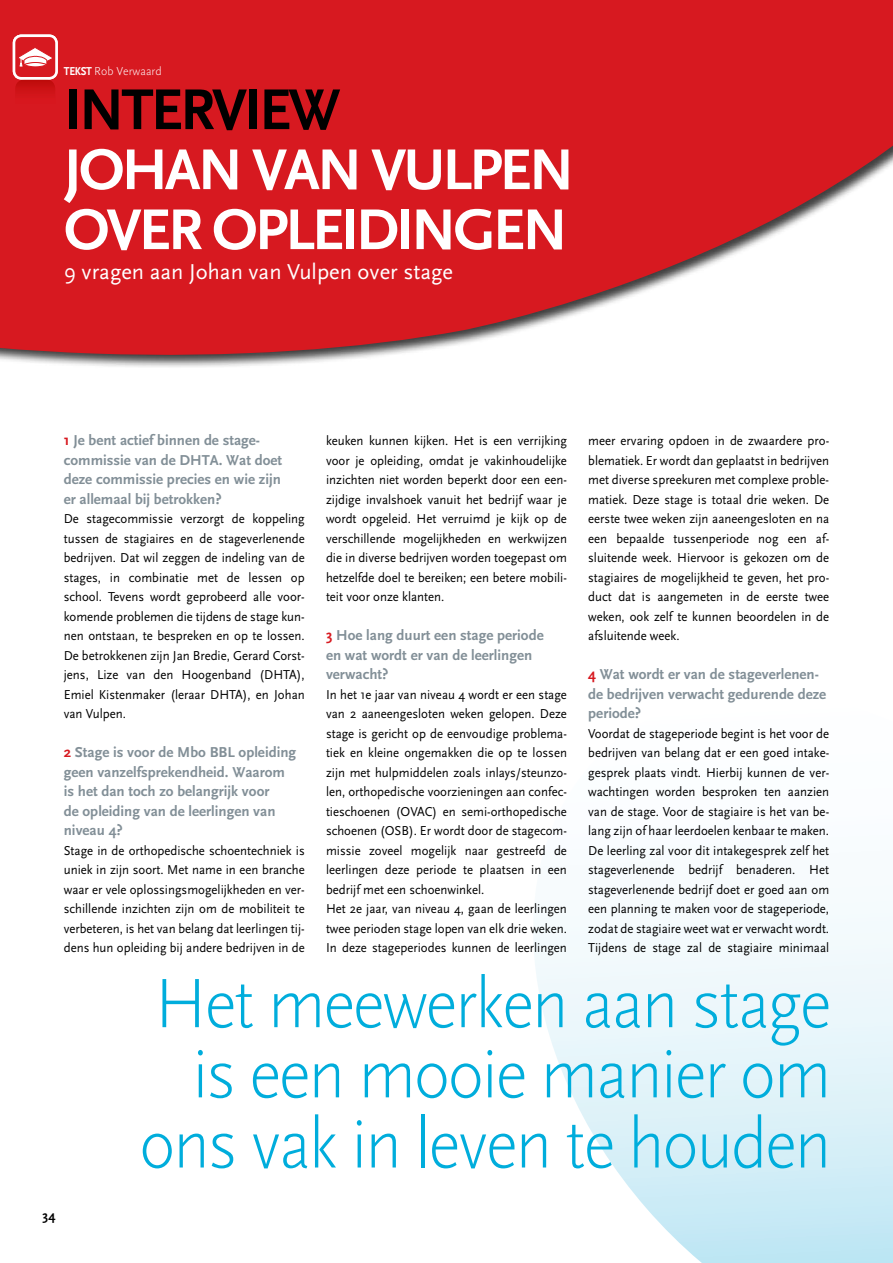
<style>
.page{position:relative;width:893px;height:1263px;background:#fff}
.page>*{position:absolute;margin:0;border:0;box-sizing:border-box;transform-origin:0 0}
.t1{font:300 72.9px/70.2px "AD Scala Sans";letter-spacing:-.03em;color:#00addc;text-align:right;scale:.95 1}
.t2{font:700 60px "AD Scala Sans";color:#fff}
.t3{font:700 60px/60px "AD Scala Sans";color:#000}
.t4{font:22.5px "AD Scala Sans";color:#fff}
.t5{font:700 15px/19.5px "AD Scala Sans";color:#828f97}
.t6{font:13.5px/19.5px "AD Scala Sans";color:#000;text-align:justify;scale:.95 1}
.t7{font:700 13.5px "AD Scala Sans";color:#000}
.t8{font:300 12px "AD Scala Sans";color:#fff}
.s1{font-weight:700}
.s2{color:#fff}
.s3{color:#d71920}
</style>
<div class="page">
<svg style="left:534px;top:912px;width:359px;height:351px"></svg>
<div style="left:0;top:0;width:893px;height:369px;background:#000;opacity:.75"></div>
<svg style="left:0;top:0;width:893px;height:358px;background:#d9383e"></svg>
<div style="left:13px;top:34px;width:45px;height:46px;border:3px solid #fff;border-radius:7px"></div>
<div style="left:15px;top:80px;width:40px;height:39px;background:linear-gradient(to bottom,#c60f10,#dd1c25);border-radius:9px"></div>
<div style="left:14px;top:36px;width:43px;height:42px;background:#d71920;border-radius:7px"></div>
<div style="left:13px;top:35px;width:45px;height:45px;border:3px solid #fff;border-radius:7px"></div>
<svg style="left:16px;top:40px;width:36px;height:33px"></svg>
<p class="t8" style="left:64px;top:65px;width:99px"><span class="s1">TEKST</span> Rob Verwaard</p>
<p class="t3" style="left:64px;top:81px;width:56px">interview<br><span class="s2">Johan</span></p>
<p class="t2" style="left:252px;top:137px;width:36px">van</p>
<p class="t2" style="left:371px;top:137px;width:66px">Vulpen</p>
<p class="t2" style="left:64px;top:197px;width:36px">over</p>
<p class="t2" style="left:212px;top:197px;width:33px">opleidingen</p>
<p class="t4" style="left:64px;top:260px;width:391px">9 vragen aan Johan van Vulpen over stage</p>
<p class="t5" style="left:64px;top:431px;width:220px"><span class="s3">1</span> Je bent actief binnen de stage&shy;commissie van de DHTA. Wat doet deze commissie precies en wie zijn er allemaal bij betrokken?</p>
<p class="t6" style="left:64px;top:509px;width:255px">De stagecommissie verzorgt de koppeling tussen de stagiaires en de stageverlenende bedrijven. Dat wil zeggen de indeling van de stages, in combinatie met de lessen op school. Tevens wordt geprobeerd alle voor&shy;komende problemen die tijdens de stage kun&shy;nen ontstaan, te bespreken en op te lossen.<br>De betrokkenen zijn Jan Bredie, Gerard Corst&shy;jens, Lize van den Hoogenband (DHTA), Emiel Kistenmaker (leraar DHTA), en Johan van Vulpen.</p>
<p class="t5" style="left:64px;top:743px;width:234px"><span class="s3">2</span> Stage is voor de Mbo BBL opleiding geen vanzelfsprekendheid. Waarom is het dan toch zo belangrijk voor<br>de opleiding van de leerlingen van niveau 4?</p>
<p class="t6" style="left:64px;top:841px;width:255px">Stage in de orthopedische schoentechniek is uniek in zijn soort. Met name in een branche waar er vele oplossingsmogelijkheden en ver&shy;schillende inzichten zijn om de mobiliteit te verbeteren, is het van belang dat leerlingen tij&shy;dens hun opleiding bij andere bedrijven in de</p>
<p class="t6" style="left:588px;top:431px;width:255px">meer ervaring opdoen in de zwaardere pro&shy;blematiek. Er wordt dan geplaatst in bedrijven met diverse spreekuren met complexe proble&shy;matiek. Deze stage is totaal drie weken. De eerste twee weken zijn aaneengesloten en na een bepaalde tussenperiode nog een af&shy;sluitende week. Hiervoor is gekozen om de stagiaires de mogelijkheid te geven, het pro&shy;duct dat is aangemeten in de eerste twee weken, ook zelf te kunnen beoordelen in de afsluitende week.</p>
<p class="t5" style="left:588px;top:665px;width:239px"><span class="s3">4</span> Wat wordt er van de stageverlenen&shy;de bedrijven verwacht gedurende deze periode?</p>
<p class="t6" style="left:588px;top:724px;width:255px">Voordat de stageperiode begint is het voor de bedrijven van belang dat er een goed intake&shy;gesprek plaats vindt. Hierbij kunnen de ver&shy;wachtingen worden besproken ten aanzien van de stage. Voor de stagiaire is het van be&shy;lang zijn of haar leerdoelen kenbaar te maken.<br>De leerling zal voor dit intakegesprek zelf het stageverlenende bedrijf benaderen. Het stageverlenende bedrijf doet er goed aan om een planning te maken voor de stageperiode, zodat de stagiaire weet wat er verwacht wordt.<br>Tijdens de stage zal de stagiaire minimaal</p>
<p class="t1" style="left:139px;top:970px;width:730px">Het meewerken aan stage is een mooie manier om ons vak in leven te houden</p>
<p class="t6" style="left:326px;top:431px;width:255px">keuken kunnen kijken. Het is een verrijking voor je opleiding, omdat je vakinhoudelijke inzichten niet worden beperkt door een een&shy;zijdige invalshoek vanuit het bedrijf waar je wordt opgeleid. Het verruimd je kijk op de verschillende mogelijkheden en werkwijzen die in diverse bedrijven worden toegepast om hetzelfde doel te bereiken; een betere mobili&shy;teit voor onze klanten.</p>
<p class="t5" style="left:326px;top:626px;width:219px"><span class="s3">3</span> Hoe lang duurt een stage periode en wat wordt er van de leerlingen verwacht?</p>
<p class="t6" style="left:326px;top:685px;width:255px;text-align:left">In het 1e jaar van niveau 4 wordt er een stage van 2 aaneengesloten weken gelopen. Deze stage is gericht op de eenvoudige problema&shy;tiek en kleine ongemakken die op te lossen zijn met hulpmiddelen zoals inlays/steunzo&shy;len, orthopedische voorzieningen aan confec&shy;tieschoenen (OVAC) en semi-orthopedische schoenen (OSB). Er wordt door de stagecom&shy;missie zoveel mogelijk naar gestreefd de leerlingen deze periode te plaatsen in een bedrijf met een schoenwinkel.<br>Het 2e jaar, van niveau 4, gaan de leerlingen twee perioden stage lopen van elk drie weken.<br>In deze stageperiodes kunnen de leerlingen</p>
<p class="t7" style="left:43px;top:1208px;width:15px">34</p>
</div>
